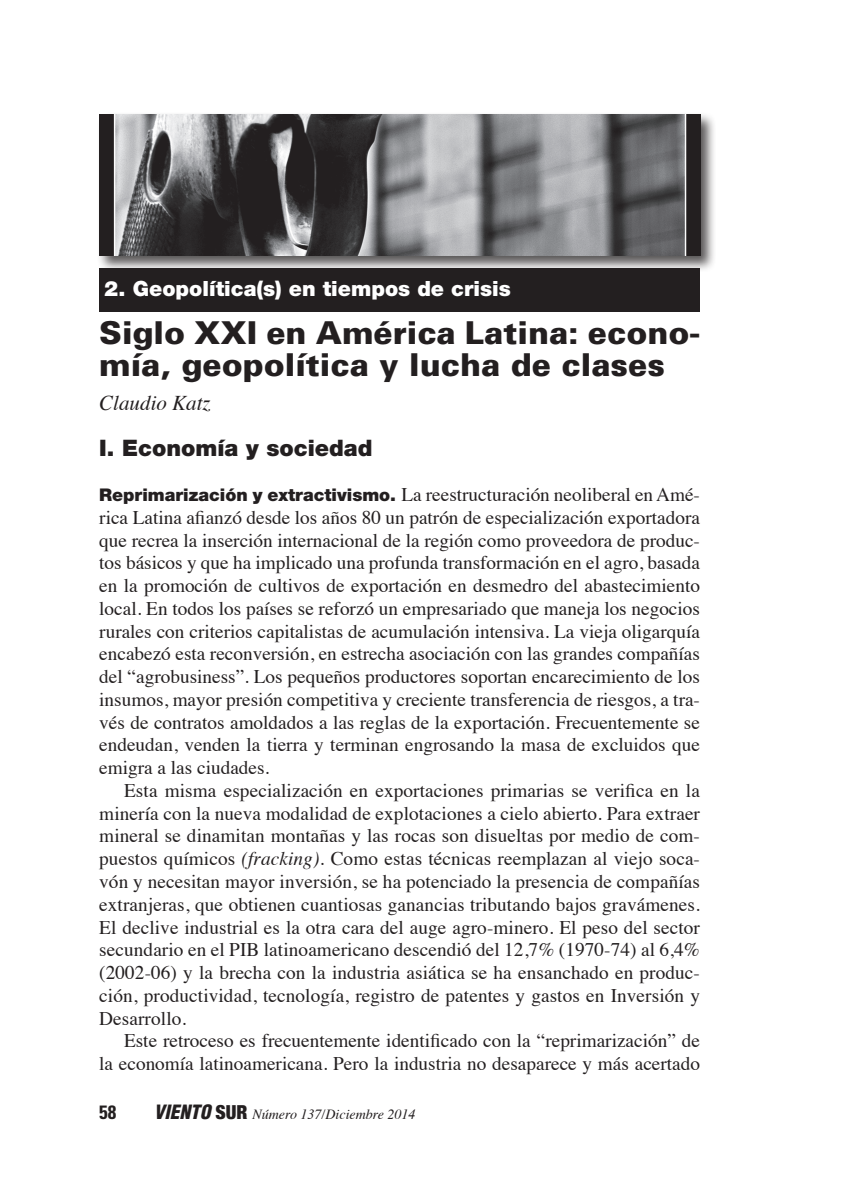
<style>
.page{position:relative;width:844px;height:1191px;background:#fff}
.page>*{position:absolute;margin:0;border:0;box-sizing:border-box;transform-origin:0 0}
.t1{font:900 31.5px/31.5px "Univers";color:#231f20}
.t2{font:900 22.75px "Helvetica Neue";color:#231f20}
.t3{font:900 21px "Helvetica Neue";color:#fff}
.t4{font:italic 21px "Times";color:#231f20}
.t5{font:19.25px/22.8px "Times";color:#231f20;text-align:justify}
.t6{font:700 condensed 19.25px "Univers";color:#231f20}
.t7{font:italic 14px "Times";color:#231f20}
.s1{font-family:"Helvetica Neue";font-weight:900;font-size:17.5px}
.s2{font-style:italic}
.s3{font-family:"Helvetica";font-weight:900;font-stretch:condensed;font-size:19.25px}
.s4{font-family:"Helvetica Neue";font-weight:900;font-style:normal;font-stretch:condensed;font-size:19.25px}
</style>
<div class="page">
<div style="left:97px;top:112px;width:619px;height:161px;background:#231f20;opacity:.75"></div>
<img style="left:99px;top:114px;width:600px;height:141px">
<div style="left:99px;top:268px;width:600px;height:43px;background:#231f20"></div>
<p class="t3" style="left:104px;top:276px;width:408px">2. Geopolítica(s) en tiempos de crisis</p>
<h1 class="t1" style="left:99px;top:317px;width:602px">Siglo XXI en América Latina: econo&shy;mía, geopolítica y lucha de clases</h1>
<p class="t4" style="left:99px;top:385px;width:113px">Claudio Katz</p>
<p class="t2" style="left:99px;top:434px;width:275px">I. Economía y sociedad</p>
<p class="t5" style="left:99px;top:481px;width:602px"><span class="s1">Reprimarización y extractivismo.</span> La reestructuración neoliberal en Amé&shy;rica Latina afianzó desde los años 80 un patrón de especialización exportadora que recrea la inserción internacional de la región como proveedora de produc&shy;tos básicos y que ha implicado una profunda transformación en el agro, basada en la promoción de cultivos de exportación en desmedro del abastecimiento local. En todos los países se reforzó un empresariado que maneja los negocios rurales con criterios capitalistas de acumulación intensiva. La vieja oligarquía encabezó esta reconversión, en estrecha asociación con las grandes compañías del “agrobusiness”. Los pequeños productores soportan encarecimiento de los insumos, mayor presión competitiva y creciente transferencia de riesgos, a tra&shy;vés de contratos amoldados a las reglas de la exportación. Frecuentemente se endeudan, venden la tierra y terminan engrosando la masa de excluidos que emigra a las ciudades.</p>
<p class="t5" style="left:99px;top:777px;width:602px;text-indent:25px">Esta misma especialización en exportaciones primarias se verifica en la minería con la nueva modalidad de explotaciones a cielo abierto. Para extraer mineral se dinamitan montañas y las rocas son disueltas por medio de com&shy;puestos químicos <span class="s2">(fracking).</span> Como estas técnicas reemplazan al viejo soca&shy;vón y necesitan mayor inversión, se ha potenciado la presencia de compañías extranjeras, que obtienen cuantiosas ganancias tributando bajos gravámenes.<br>El declive industrial es la otra cara del auge agro-minero. El peso del sector secundario en el PIB latinoamericano descendió del 12,7% (1970-74) al 6,4% (2002-06) y la brecha con la industria asiática se ha ensanchado en produc&shy;ción, productividad, tecnología, registro de patentes y gastos en Inversión y Desarrollo.</p>
<p class="t5" style="left:99px;top:1027px;width:602px;text-align:right">Este retroceso es frecuentemente identificado con la “reprimarización” de<br>la economía latinoamericana. Pero la industria no desaparece y más acertado</p>
<p class="t6" style="left:99px;top:1100px;width:19px">58</p>
<p class="t7" style="left:154px;top:1102px;width:263px"><span class="s3">VIENTO</span> <span class="s4">SUR</span> Número 137/Diciembre 2014</p>
</div>
